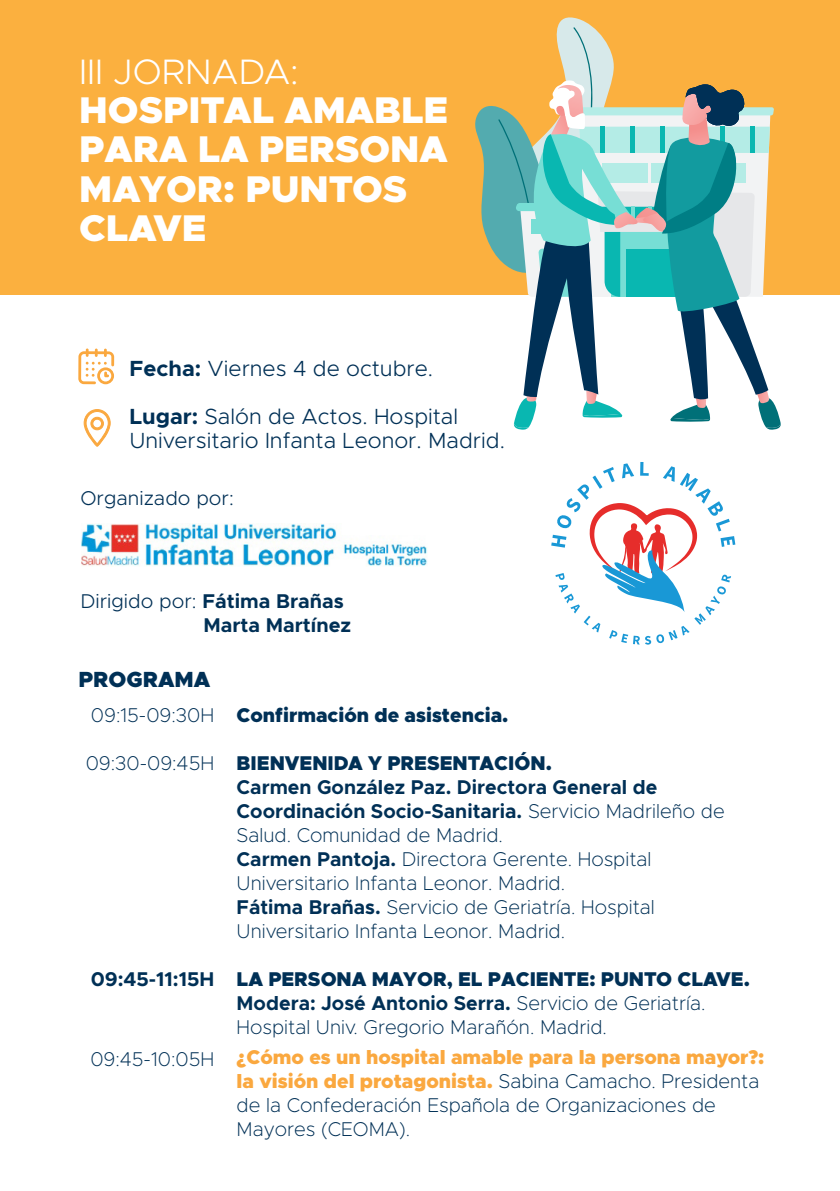
<style>
.page{position:relative;width:840px;height:1191px;background:#fff}
.page>*{position:absolute;margin:0;border:0;box-sizing:border-box;transform-origin:0 0}
.t1{font:900 37.4px/39.2px "Metropolis";color:#fff}
.t2{font:300 35.4px "Metropolis";color:#fff}
.t3{font:300 22px/47.2px "Metropolis";color:#003056}
.t4{font:900 22px "Metropolis";color:#003056}
.t5{font:200 20px/24px "Metropolis";color:#003056}
.t6{font:700 20px/24px "Metropolis";color:#003056}
.t7{font:900 20px "Metropolis";color:#003056}
.t8{font:300 20px "Metropolis";color:#003056}
.s1{font-weight:700}
.s2{font-weight:300}
.s3{font-weight:900}
.s4{font-weight:900;color:#faa83f}
</style>
<div class="page">
<div style="left:0;top:0;width:839px;height:295px;background:#fbb03f"></div>
<svg style="left:78px;top:348px;width:36px;height:36px"></svg>
<svg style="left:83px;top:409px;width:28px;height:38px"></svg>
<svg style="left:475px;top:17px;width:305px;height:413px"></svg>
<img style="left:82px;top:523px;width:345px;height:43px">
<svg style="left:551px;top:462px;width:184px;height:182px"></svg>
<h2 class="t2" style="left:79px;top:50px;width:221px">III JORNADA:</h2>
<h1 class="t1" style="left:79px;top:91px;width:370px">HOSPITAL AMABLE<br>PARA LA PERSONA<br>MAYOR: PUNTOS<br>CLAVE</h1>
<p class="t3" style="left:129px;top:345px;width:330px"><span class="s1">Fecha:</span> Viernes 4 de octubre.<br><span class="s1">Lugar:</span> Salón de Actos. Hospital</p>
<p class="t3" style="left:129px;top:416px;width:377px">Universitario Infanta Leonor. Madrid.</p>
<p class="t8" style="left:80px;top:486px;width:155px">Organizado por:</p>
<p class="t6" style="left:203px;top:589px;width:149px;text-indent:-123px"><span class="s2">Dirigido por:</span> Fátima Brañas<br>Marta Martínez</p>
<p class="t4" style="left:78px;top:665px;width:133px">PROGRAMA</p>
<p class="t5" style="left:91px;top:703px;width:125px">09:15-09:30H</p>
<p class="t5" style="left:86px;top:751px;width:130px">09:30-09:45H</p>
<p class="t6" style="left:91px;top:967px;width:125px">09:45-11:15H</p>
<p class="t5" style="left:90px;top:1047px;width:125px">09:45-10:05H</p>
<p class="t7" style="left:236px;top:702px;width:273px">Confirmación de asistencia.</p>
<p class="t7" style="left:236px;top:750px;width:316px">BIENVENIDA Y PRESENTACIÓN.</p>
<p class="t5" style="left:236px;top:775px;width:489px"><span class="s1">Carmen González Paz. Directora General de Coordinación Socio-Sanitaria.</span> Servicio Madrileño de Salud. Comunidad de Madrid.<br><span class="s1">Carmen Pantoja.</span> Directora Gerente. Hospital Universitario Infanta Leonor. Madrid.<br><span class="s1">Fátima Brañas.</span> Servicio de Geriatría. Hospital Universitario Infanta Leonor. Madrid.</p>
<p class="t5" style="left:236px;top:967px;width:514px"><span class="s3">LA PERSONA MAYOR, EL PACIENTE: PUNTO CLAVE.<br></span><span class="s1">Modera: José Antonio Serra.</span> Servicio de Geriatría.<br>Hospital Univ. Gregorio Marañón. Madrid.</p>
<p class="t5" style="left:236px;top:1045px;width:529px"><span class="s4">¿Cómo es un hospital amable para la persona mayor?: la visión del protagonista.</span> Sabina Camacho. Presidenta de la Confederación Española de Organizaciones de Mayores (CEOMA).</p>
</div>
